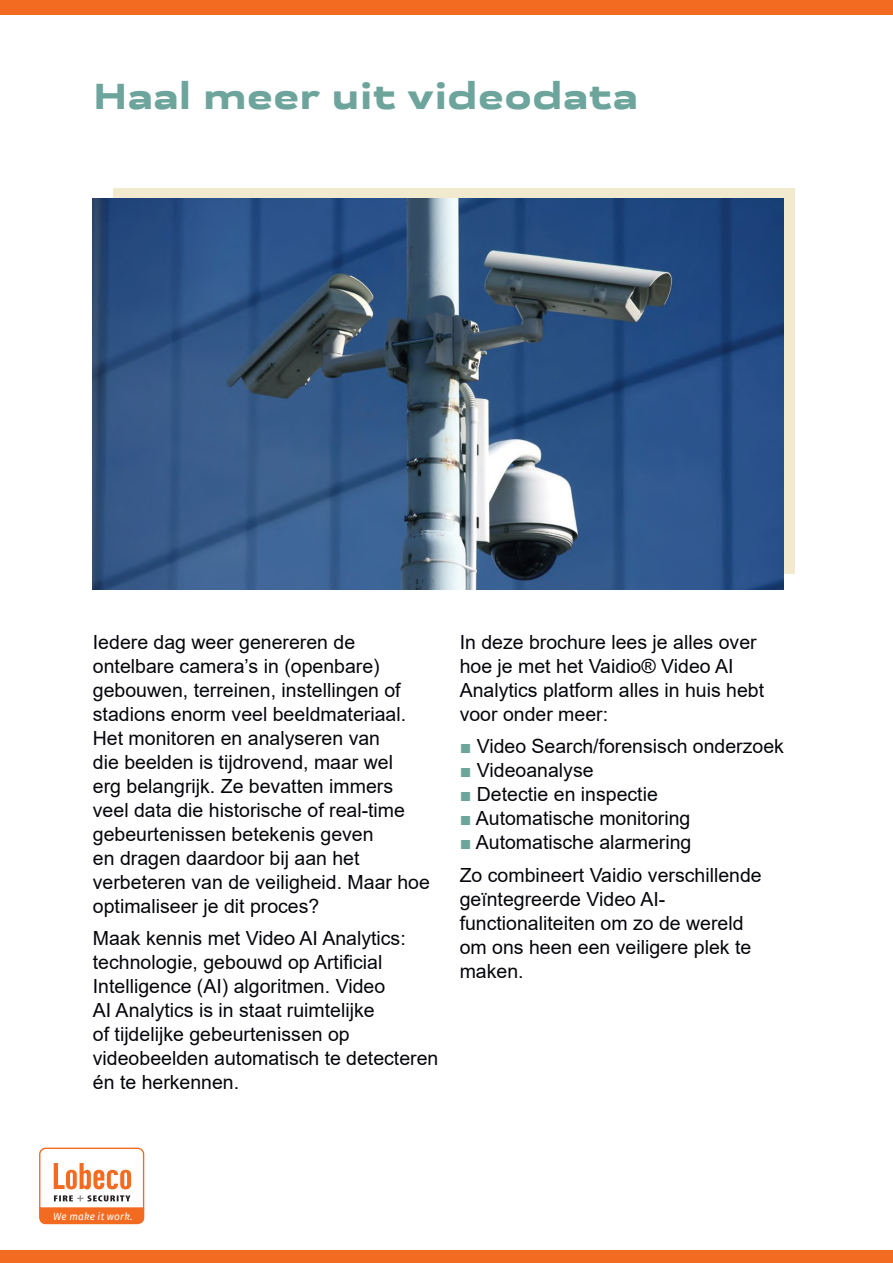
<style>
.page{position:relative;width:893px;height:1263px;background:#fff}
.page>*{position:absolute;margin:0;border:0;box-sizing:border-box;transform-origin:0 0}
.t1{font:800 expanded 37.5px "Praktika";color:#6da59c}
.t2{font:19.5px/24px "Arial";color:#05060b}
.t3{font:italic 10.35px "Fira Sans";letter-spacing:.02em;color:#fff}
.s1{color:#6da59c}
</style>
<div class="page">
<div style="left:0;top:1250px;width:893px;height:13px;background:#f36b21"></div>
<div style="left:0;top:0;width:893px;height:14px;background:#f36b21"></div>
<svg style="left:39px;top:1147px;width:106px;height:78px"></svg>
<div style="left:113px;top:188px;width:681px;height:386px;background:#f1eace"></div>
<img style="left:93px;top:199px;width:691px;height:391px">
<p class="t1" style="left:93px;top:64px;width:547px">Haal meer uit videodata</p>
<p class="t2" style="left:93px;top:630px;width:339px">Iedere dag weer genereren de ontelbare camera’s in (openbare) gebouwen, terreinen, instellingen of stadions enorm veel beeldmateriaal.<br>Het monitoren en analyseren van<br>die beelden is tijdrovend, maar wel<br>erg belangrijk. Ze bevatten immers veel data die historische of real-time gebeurtenissen betekenis geven<br>en dragen daardoor bij aan het verbeteren van de veiligheid. Maar hoe optimaliseer je dit proces?</p>
<p class="t2" style="left:93px;top:926px;width:347px">Maak kennis met Video AI Analytics: technologie, gebouwd op Artificial Intelligence (AI) algoritmen. Video<br>AI Analytics is in staat ruimtelijke<br>of tijdelijke gebeurtenissen op videobeelden automatisch te detecteren én te herkennen.</p>
<p class="t2" style="left:460px;top:630px;width:306px">In deze brochure lees je alles over hoe je met het Vaidio® Video AI<br>Analytics platform alles in huis hebt voor onder meer:</p>
<p class="t2" style="left:460px;top:734px;width:326px"><span class="s1">■</span> Video Search/forensisch onderzoek</p>
<p class="t2" style="left:460px;top:758px;width:135px"><span class="s1">■</span> Videoanalyse</p>
<p class="t2" style="left:460px;top:782px;width:200px"><span class="s1">■</span> Detectie en inspectie</p>
<p class="t2" style="left:460px;top:806px;width:232px"><span class="s1">■</span> Automatische monitoring</p>
<p class="t2" style="left:460px;top:826px;width:304px;line-height:32.5px"><span class="s1">■</span> Automatische alarmering<br>Zo combineert Vaidio verschillende</p>
<p class="t2" style="left:460px;top:887px;width:293px">geïntegreerde Video AI&shy;functionaliteiten om zo de wereld om ons heen een veiligere plek te maken.</p>
<p class="t3" style="left:53px;top:1208px;width:81px">We make it work.</p>
</div>
